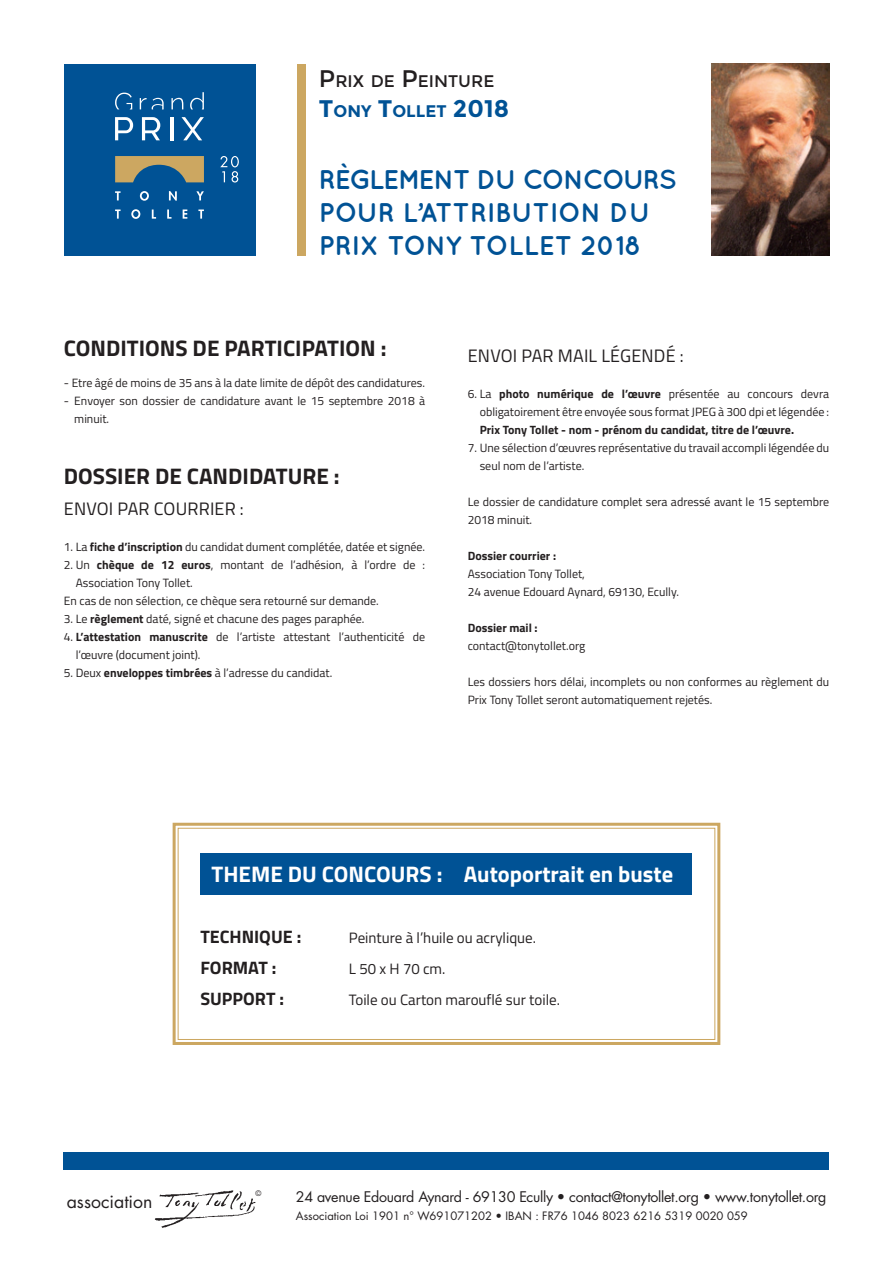
<style>
.page{position:relative;width:893px;height:1263px;background:#fff}
.page>*{position:absolute;margin:0;border:0;box-sizing:border-box;transform-origin:0 0}
.t1{font:700 27px "Quicksand";color:#005295}
.t2{font:700 22.5px "Titillium Web";color:#231f20}
.t3{font:700 22.5px "Titillium Web";color:#fff}
.t4{font:18px "Titillium Web";letter-spacing:.01em;color:#231f20}
.t5{font:700 18px "Titillium Web";color:#231f20}
.t6{font:17.7px "Futura";color:#231f20}
.t7{font:16.8px/29.8px "Montserrat";color:#231f20}
.t8{font:15px "Titillium Web";color:#231f20}
.t9{font:14.25px "Futura";letter-spacing:-.02em;color:#231f20}
.t10{font:12px/18px "Titillium Web";color:#231f20}
.t11{font:700 12px "Titillium Web";color:#231f20}
.t12{font:11.25px "Futura";color:#231f20}
.t13{font:7.35px "Futura";color:#231f20}
.s1{font-size:24px}
.s2{font-weight:700;font-size:24px;color:#005295}
.s3{font-weight:700;color:#005295}
.s4{font-weight:700}
</style>
<div class="page">
<img style="left:154px;top:1190px;width:102px;height:38px">
<div style="left:64px;top:1152px;width:765px;height:17px;background:#005295"></div>
<svg style="left:172px;top:822px;width:549px;height:223px"></svg>
<div style="left:178px;top:828px;width:537px;height:212px;border:1px solid #cca761"></div>
<div style="left:200px;top:853px;width:491px;height:41px;background:#005295"></div>
<img style="left:711px;top:64px;width:118px;height:191px">
<div style="left:64px;top:64px;width:191px;height:191px;background:#005295"></div>
<svg style="left:115px;top:93px;width:17px;height:16px"></svg>
<svg style="left:140px;top:98px;width:24px;height:11px"></svg>
<svg style="left:171px;top:98px;width:12px;height:11px"></svg>
<svg style="left:190px;top:92px;width:14px;height:17px"></svg>
<svg style="left:142px;top:117px;width:18px;height:23px"></svg>
<hr style="left:170px;top:117px;width:4px;height:23px;background:#fff">
<svg style="left:115px;top:117px;width:18px;height:23px"></svg>
<svg style="left:182px;top:117px;width:22px;height:23px"></svg>
<svg style="left:115px;top:156px;width:89px;height:26px"></svg>
<svg style="left:115px;top:191px;width:6px;height:9px"></svg>
<svg style="left:140px;top:191px;width:9px;height:10px"></svg>
<svg style="left:169px;top:191px;width:8px;height:10px"></svg>
<svg style="left:196px;top:191px;width:8px;height:9px"></svg>
<svg style="left:115px;top:209px;width:6px;height:10px"></svg>
<svg style="left:131px;top:209px;width:9px;height:10px"></svg>
<svg style="left:152px;top:209px;width:4px;height:10px"></svg>
<svg style="left:167px;top:209px;width:4px;height:10px"></svg>
<svg style="left:183px;top:209px;width:4px;height:10px"></svg>
<svg style="left:198px;top:209px;width:6px;height:10px"></svg>
<svg style="left:220px;top:156px;width:19px;height:27px"></svg>
<div style="left:298px;top:64px;width:8px;height:191px;background:#cca761"></div>
<h3 class="t7" style="left:319px;top:66px;width:192px"><span class="s1">P</span>RIX DE <span class="s1">P</span>EINTURE<br><span class="s2">T</span><span class="s3">ONY</span> <span class="s2">T</span><span class="s3">OLLET</span> <span class="s2">2018</span></h3>
<h1 class="t1" style="left:319px;top:164px;width:117px">RèGLEMENT</h1>
<h1 class="t1" style="left:476px;top:164px;width:67px">DU CONCOURS</h1>
<h1 class="t1" style="left:319px;top:197px;width:36px">POUR</h1>
<h1 class="t1" style="left:403px;top:197px;width:33px">L’ATTRI</h1>
<h1 class="t1" style="left:495px;top:197px;width:34px">BUTION</h1>
<h1 class="t1" style="left:609px;top:197px;width:19px">DU</h1>
<h1 class="t1" style="left:319px;top:230px;width:88px">PRIX TON</h1>
<h1 class="t1" style="left:445px;top:230px;width:198px">Y TO LLET 2018</h1>
<h2 class="t2" style="left:64px;top:331px;width:324px">CONDITIONS DE PARTICIPATION :</h2>
<p class="t10" style="left:64px;top:373px;width:363px">- Etre âgé de moins de 35 ans à la date limite de dépôt des candidatures.</p>
<p class="t10" style="left:74px;top:391px;width:352px;text-indent:-11px">- Envoyer son dossier de candidature avant le 15 septembre 2018 à minuit.</p>
<h2 class="t2" style="left:64px;top:459px;width:277px">DOSSIER DE CANDIDATURE :</h2>
<h3 class="t4" style="left:64px;top:495px;width:181px">Envoi par courrier :</h3>
<p class="t10" style="left:64px;top:537px;width:363px">1. La <span class="s4">fiche d’inscription</span> du candidat dument complétée, datée et signée.</p>
<p class="t10" style="left:64px;top:555px;width:363px">2. U n <span class="s4">chèque de 12 euros</span>, montant de l’adhésion, à l’ordre de :</p>
<p class="t10" style="left:76px;top:573px;width:119px">-Association Tony Tollet.</p>
<p class="t10" style="left:64px;top:591px;width:317px">En cas de non sélection, ce chèque sera retourné sur demande.</p>
<p class="t10" style="left:64px;top:609px;width:302px">3. Le <span class="s4">règlement</span> daté, signé et chacune des pages paraphée.</p>
<p class="t10" style="left:76px;top:627px;width:351px;text-indent:-12px">4. <span class="s4">L’attestation manuscrite</span> de l’artiste attestant l’authenticité de l’œuvre (document joint).</p>
<p class="t10" style="left:64px;top:663px;width:270px">5. Deux <span class="s4">enveloppes timbrées</span> à l’adresse du candidat.</p>
<h3 class="t4" style="left:468px;top:342px;width:217px">Envoi par mail légendé :</h3>
<p class="t10" style="left:468px;top:384px;width:363px;text-align:right">6. La <span class="s4">photo numérique de l’œuvre</span> présentée au concours devra obligatoirement être envoyée sous format JPEG à 300 dpi et légendée :</p>
<p class="t11" style="left:480px;top:420px;width:316px">Prix Tony Tollet - nom - prénom du candidat, titre de l’œuvre.</p>
<p class="t10" style="left:480px;top:438px;width:351px;text-indent:-12px">7. U ne sélection d’œuvres représentative du travail accompli légendée du seul nom de l’artiste.</p>
<p class="t10" style="left:468px;top:492px;width:363px">Le dossier de candidature complet sera adressé avant le 15 -septembre<br>2018 minuit.</p>
<p class="t11" style="left:468px;top:546px;width:90px">Dossier courrier :</p>
<p class="t10" style="left:468px;top:564px;width:213px">Association Tony Tollet,<br>24 avenue Edouard Aynard, 69130, Ecully.</p>
<p class="t11" style="left:468px;top:618px;width:71px">Dossier mail :</p>
<p class="t10" style="left:468px;top:636px;width:119px">contact@tonytollet.org</p>
<p class="t10" style="left:468px;top:672px;width:363px">Les dossiers hors délai, incomplets ou non conformes au règlement du<br>Prix Tony Tollet seront automatiquement rejetés.</p>
<h2 class="t3" style="left:212px;top:857px;width:463px">THEME DU CONCOURS : Autoportrait en buste</h2>
<h3 class="t5" style="left:200px;top:923px;width:102px">TECHNIQUE :</h3>
<p class="t8" style="left:349px;top:926px;width:189px">Peinture à l’huile ou acrylique.</p>
<h3 class="t5" style="left:200px;top:954px;width:78px">FORMAT :</h3>
<p class="t8" style="left:349px;top:957px;width:98px">L 50 x H 70 cm.</p>
<h3 class="t5" style="left:200px;top:985px;width:85px">SUPPORT :</h3>
<p class="t8" style="left:349px;top:988px;width:213px">Toile ou Carton marouflé sur toile.</p>
<h3 class="t6" style="left:67px;top:1189px;width:87px">association</h3>
<p class="t13" style="left:255px;top:1188px;width:7px">©</p>
<p class="t9" style="left:296px;top:1187px;width:532px">24 avenue Edouard Aynard - 69130 Ecully • contact@tonytollet.org • www.tonytollet.org</p>
<p class="t12" style="left:296px;top:1208px;width:453px">Association Loi 1901 n° W691071202 • IBAN : FR76 1046 8023 6216 5319 0020 059</p>
</div>
